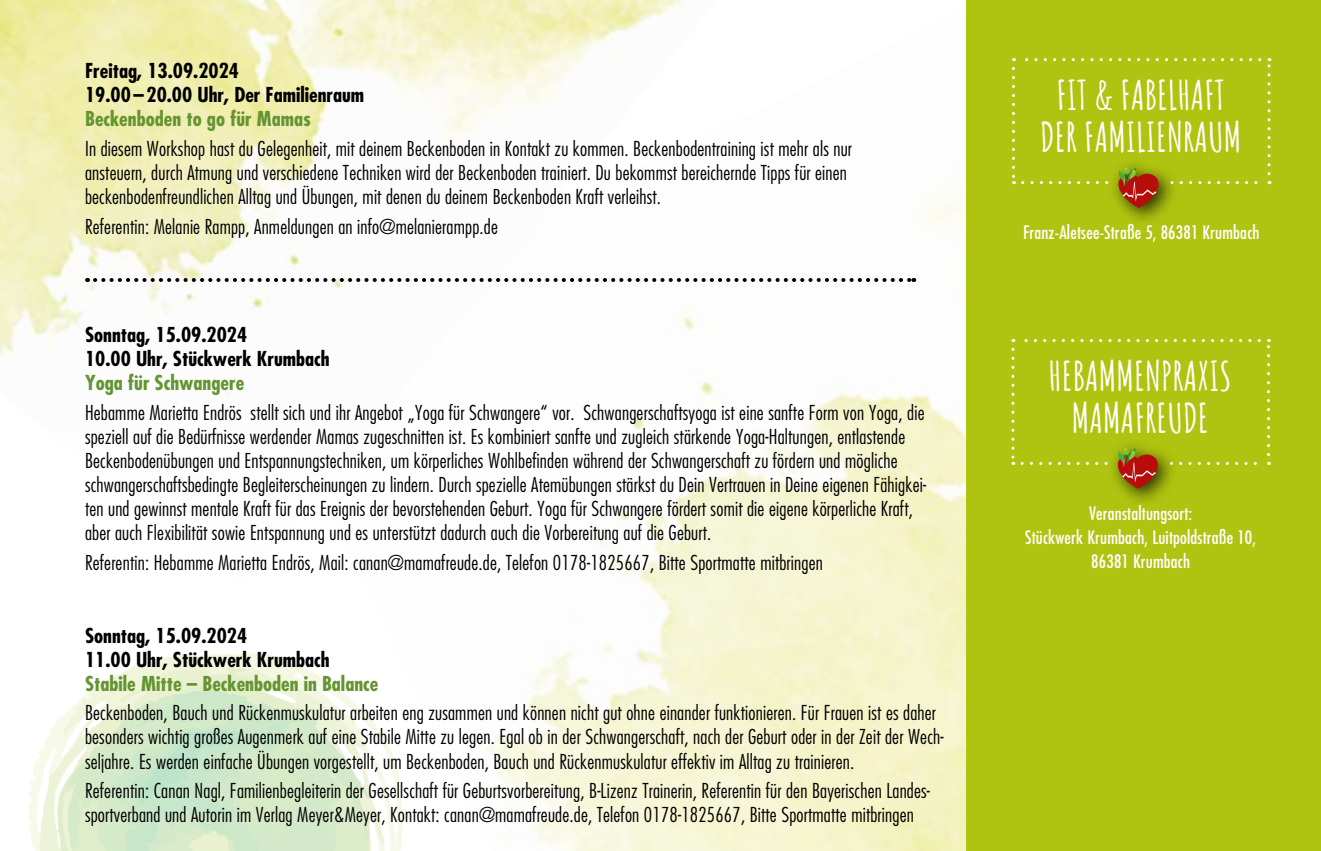
<style>
.page{position:relative;width:1321px;height:851px;background:#fff}
.page>*{position:absolute;margin:0;border:0;box-sizing:border-box;transform-origin:0 0}
.t1{font:700 40px/42px "Amatic SC";color:#fff;text-align:center}
.t2{font:300 condensed 20px/24px "Futura LT";letter-spacing:.01em;color:#000}
.t3{font:700 condensed 20px/24px "Futura LT";color:#000;scale:1.04 1}
.t4{font:700 condensed 20px "Futura LT";color:#659432;scale:1.04 1}
.t5{font:condensed 18px/24px "Futura LT";letter-spacing:.01em;color:#fff;text-align:center}
</style>
<div class="page">
<img style="left:478px;top:195px;width:488px;height:655px">
<img style="left:0;top:0;width:718px;height:588px">
<svg style="left:28px;top:653px;width:375px;height:197px"></svg>
<div style="left:966px;top:0;width:355px;height:850px;background:#afc410"></div>
<div style="left:1108px;top:437px;width:70px;height:70px;background:#000;opacity:.75"></div>
<svg style="left:1011px;top:339px;width:259px;height:150px"></svg>
<div style="left:1108px;top:156px;width:70px;height:71px;background:#000;opacity:.75"></div>
<svg style="left:1012px;top:58px;width:258px;height:150px"></svg>
<svg style="left:95px;top:278px;width:819px;height:4px"></svg>
<p class="t3" style="left:85px;top:59px;width:270px">Freitag, 13.09.2024<br>19.00–20.00 Uhr, Der Familienraum</p>
<p class="t4" style="left:85px;top:106px;width:219px">Beckenboden to go für Mamas</p>
<p class="t2" style="left:85px;top:136px;width:768px">In diesem Workshop hast du Gelegenheit, mit deinem Beckenboden in Kontakt zu kommen. Beckenbodentraining ist mehr als nur ansteuern, durch Atmung und verschiedene Techniken wird der Beckenboden trainiert. Du bekommst bereichernde Tipps für einen beckenbodenfreundlichen Alltag und Übungen, mit denen du deinem Beckenboden Kraft verleihst.</p>
<p class="t2" style="left:85px;top:214px;width:414px">Referentin: Melanie Rampp, Anmeldungen an info@melanierampp.de</p>
<p class="t5" style="left:1023px;top:220px;width:238px">Franz-Aletsee-Straße 5, 86381 Krumbach</p>
<h1 class="t1" style="left:1040px;top:72px;width:203px">FIT &amp; FABELHAFT<br>DER FAMILIENRAUM</h1>
<p class="t3" style="left:85px;top:323px;width:237px">Sonntag, 15.09.2024<br>10.00 Uhr, Stückwerk Krumbach</p>
<p class="t4" style="left:85px;top:370px;width:155px">Yoga für Schwangere</p>
<p class="t2" style="left:85px;top:400px;width:843px">Hebamme Marietta Endrös stellt sich und ihr Angebot „Yoga für Schwangere“ vor. Schwangerschaftsyoga ist eine sanfte Form von Yoga, die speziell auf die Bedürfnisse werdender Mamas zugeschnitten ist. Es kombiniert sanfte und zugleich stärkende Yoga-Haltungen, entlastende Beckenbodenübungen und Entspannungstechniken, um körperliches Wohlbefinden während der Schwangerschaft zu fördern und mögliche schwangerschaftsbedingte Begleiterscheinungen zu lindern. Durch spezielle Atemübungen stärkst du Dein Vertrauen in Deine eigenen Fähigkei&shy;ten und gewinnst mentale Kraft für das Ereignis der bevorstehenden Geburt. Yoga für Schwangere fördert somit die eigene körperliche Kraft, aber auch Flexibilität sowie Entspannung und es unterstützt dadurch auch die Vorbereitung auf die Geburt.</p>
<p class="t2" style="left:85px;top:550px;width:739px">Referentin: Hebamme Marietta Endrös, Mail: canan@mamafreude.de, Telefon 0178-1825667, Bitte Sportmatte mitbringen</p>
<p class="t3" style="left:85px;top:623px;width:237px">Sonntag, 15.09.2024<br>11.00 Uhr, Stückwerk Krumbach</p>
<p class="t4" style="left:85px;top:670px;width:283px">Stabile Mitte – Beckenboden in Balance</p>
<p class="t2" style="left:85px;top:701px;width:860px">Beckenboden, Bauch und Rückenmuskulatur arbeiten eng zusammen und können nicht gut ohne einander funktionieren. Für Frauen ist es daher besonders wichtig großes Augenmerk auf eine Stabile Mitte zu legen. Egal ob in der Schwangerschaft, nach der Geburt oder in der Zeit der Wech&shy;seljahre. Es werden einfache Übungen vorgestellt, um Beckenboden, Bauch und Rückenmuskulatur effektiv im Alltag zu trainieren.</p>
<p class="t2" style="left:85px;top:778px;width:847px">Referentin: Canan Nagl, Familienbegleiterin der Gesellschaft für Geburtsvorbereitung, B-Lizenz Trainerin, Referentin für den Bayerischen Landes&shy;sportverband und Autorin im Verlag Meyer&amp;Meyer, Kontakt: canan@mamafreude.de, Telefon 0178-1825667, Bitte Sportmatte mitbringen</p>
<h1 class="t1" style="left:1049px;top:353px;width:184px">HEBAMMENPRAXIS<br>MAMAFREUDE</h1>
<p class="t5" style="left:1025px;top:501px;width:232px">Veranstaltungsort:<br>Stückwerk Krumbach, Luitpoldstraße 10,<br>86381 Krumbach</p>
</div>
